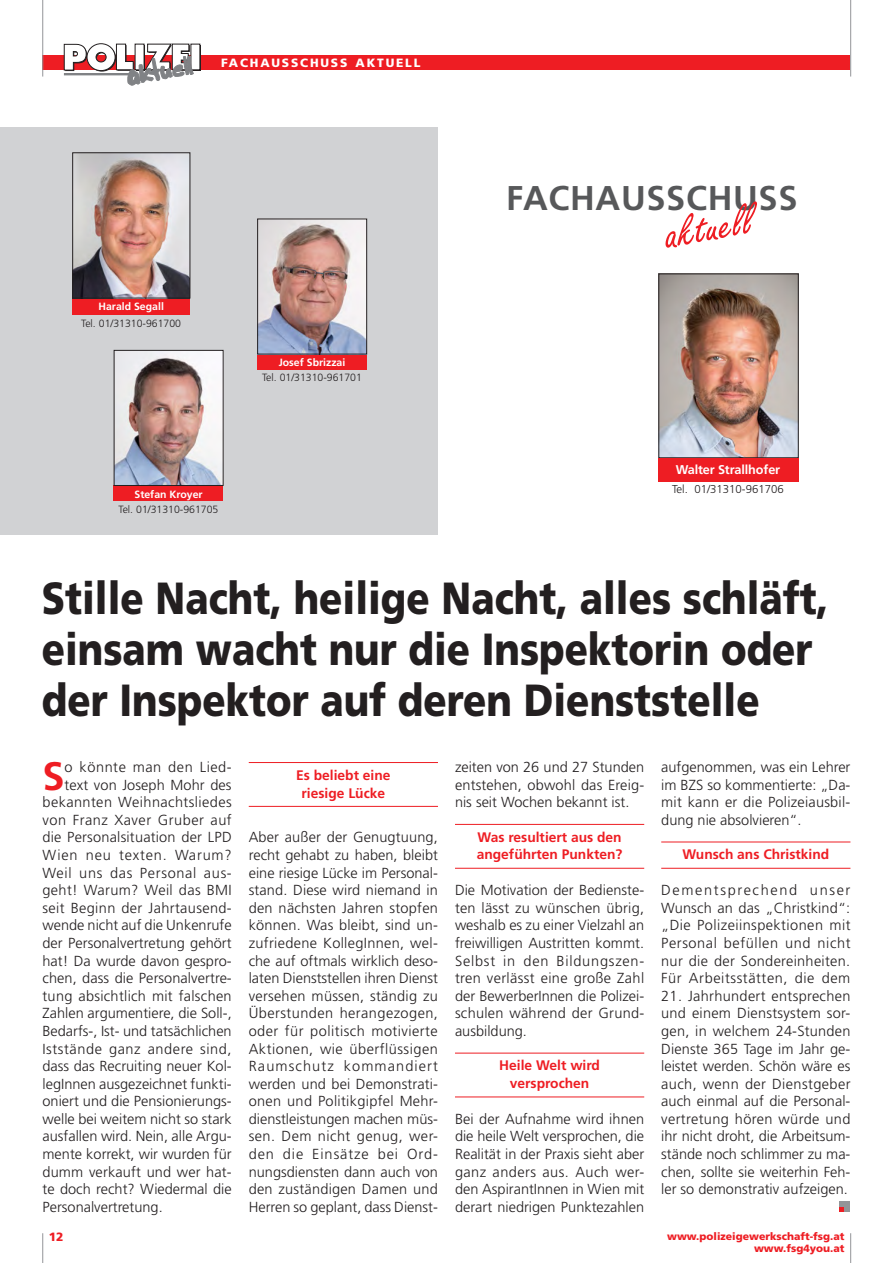
<style>
.page{position:relative;width:893px;height:1263px;background:#fff}
.page>*{position:absolute;margin:0;border:0;box-sizing:border-box;transform-origin:0 0}
.t1{font:45.75px "Freeport";color:#ee1d23}
.t2{font:900 45px/51px "Frutiger";color:#231f20;scale:.85 1}
.t3{font:700 39.75px "Frutiger";color:#ee1d23}
.t4{font:700 34.35px "Frutiger";letter-spacing:.02em;color:#57585a}
.t5{font:300 14.55px/17.5px "Frutiger";color:#231f20;text-align:justify}
.t6{font:300 14.55px "Frutiger";letter-spacing:.025em;color:#231f20}
.t7{font:300 14.55px "Frutiger";letter-spacing:.035em;color:#231f20}
.t8{font:300 14.55px "Frutiger";letter-spacing:.02em;color:#231f20}
.t9{font:300 14.55px "Frutiger";letter-spacing:.03em;color:#231f20}
.t10{font:300 14.55px "Frutiger";letter-spacing:.04em;color:#231f20}
.t11{font:300 14.55px "Frutiger";letter-spacing:.045em;color:#231f20}
.t12{font:300 14.55px "Frutiger";letter-spacing:.055em;color:#231f20}
.t13{font:700 13.8px/17.5px "Frutiger";color:#ee1d23;text-align:center}
.t14{font:700 12.6px "Frutiger";letter-spacing:-.01em;color:#fff}
.t15{font:900 12px "Frutiger";letter-spacing:.15em;color:#fff}
.t16{font:900 12px "Frutiger";color:#ee1d23}
.t17{font:300 11.4px "Frutiger";color:#231f20}
.t18{font:300 10.5px "Frutiger";color:#231f20}
.t19{font:900 10.5px/12px "Frutiger";color:#ee1d23;text-align:right}
.t20{font:700 10.5px "Frutiger";color:#fff}
</style>
<div class="page">
<div style="left:43px;top:55px;width:807px;height:15px;background:#ee1d23"></div>
<hr style="left:42px;top:0;width:1px;height:77px;background:#939598">
<hr style="left:850px;top:0;width:1px;height:77px;background:#939598">
<hr style="left:42px;top:1233px;width:1px;height:30px;background:#939598">
<hr style="left:850px;top:1233px;width:1px;height:30px;background:#939598">
<div style="left:192px;top:45px;width:9px;height:26px;background:#231f20"></div>
<div style="left:191px;top:44px;width:9px;height:26px;background:#fff"></div>
<svg style="left:64px;top:43px;width:129px;height:42px"></svg>
<div style="left:0;top:128px;width:438px;height:407px;background:#d1d2d4"></div>
<div style="left:72px;top:298px;width:118px;height:17px;background:#ee1d23"></div>
<img style="left:74px;top:154px;width:114px;height:142px">
<div style="left:72px;top:152px;width:118px;height:146px;border:1px solid #231f20"></div>
<div style="left:257px;top:354px;width:110px;height:16px;background:#ee1d23"></div>
<img style="left:259px;top:221px;width:106px;height:131px">
<div style="left:257px;top:219px;width:110px;height:135px;border:1px solid #231f20"></div>
<div style="left:114px;top:486px;width:109px;height:15px;background:#ee1d23"></div>
<img style="left:116px;top:352px;width:106px;height:132px">
<div style="left:114px;top:350px;width:110px;height:136px;border:1px solid #231f20"></div>
<hr style="left:249px;top:762px;width:189px;height:1px;background:#ee1d23">
<hr style="left:249px;top:806px;width:189px;height:1px;background:#ee1d23">
<hr style="left:455px;top:824px;width:189px;height:1px;background:#ee1d23">
<hr style="left:455px;top:868px;width:189px;height:1px;background:#ee1d23">
<hr style="left:455px;top:1053px;width:189px;height:1px;background:#ee1d23">
<hr style="left:455px;top:1096px;width:189px;height:1px;background:#ee1d23">
<hr style="left:661px;top:842px;width:189px;height:1px;background:#ee1d23">
<hr style="left:661px;top:868px;width:189px;height:1px;background:#ee1d23">
<img style="left:660px;top:276px;width:137px;height:180px">
<div style="left:658px;top:274px;width:141px;height:184px;border:1px solid #231f20"></div>
<div style="left:658px;top:458px;width:141px;height:24px;background:#ee1d23"></div>
<div style="left:839px;top:1201px;width:11px;height:11px;background:#939598"></div>
<svg style="left:839px;top:1207px;width:5px;height:5px"></svg>
<p class="t15" style="left:221px;top:56px;width:201px">FACHAUSSCHUSS AKTUELL</p>
<p class="t20" style="left:99px;top:301px;width:67px">Harald Segall</p>
<p class="t18" style="left:81px;top:317px;width:101px">Tel. 01/31310-961700</p>
<p class="t20" style="left:279px;top:356px;width:68px">Josef Sbrizzai</p>
<p class="t18" style="left:262px;top:372px;width:101px">Tel. 01/31310-961701</p>
<p class="t20" style="left:135px;top:488px;width:70px">Stefan Kroyer</p>
<p class="t18" style="left:119px;top:503px;width:101px">Tel. 01/31310-961705</p>
<h3 class="t4" style="left:506px;top:178px;width:293px">FACHAUSSCHUSS</h3>
<h1 class="t1" style="left:659px;top:208px;width:90px;rotate:-10deg">aktuell</h1>
<p class="t14" style="left:676px;top:462px;width:106px">Walter Strallhofer</p>
<p class="t17" style="left:672px;top:483px;width:113px">Tel. 01/31310-961706</p>
<h2 class="t2" style="left:42px;top:572px;width:927px">Stille Nacht, heilige Nacht, alles schläft, einsam wacht nur die Inspektorin oder der Inspektor auf deren Dienststelle</h2>
<h3 class="t3" style="left:43px;top:752px;width:24px">S</h3>
<p class="t7" style="left:65px;top:759px;width:169px">o könnte man den Lied-</p>
<p class="t5" style="left:65px;top:776px;width:168px">text von Joseph Mohr des</p>
<p class="t9" style="left:43px;top:794px;width:191px">bekannten Weihnachtsliedes</p>
<p class="t7" style="left:43px;top:811px;width:191px">von Franz Xaver Gruber auf</p>
<p class="t5" style="left:43px;top:829px;width:191px">die Personalsituation der LPD</p>
<p class="t12" style="left:43px;top:847px;width:191px">Wien neu texten. Warum?</p>
<p class="t11" style="left:43px;top:864px;width:191px">Weil uns das Personal aus-</p>
<p class="t6" style="left:43px;top:882px;width:191px">geht! Warum? Weil das BMI</p>
<p class="t6" style="left:43px;top:899px;width:191px">seit Beginn der Jahrtausend-</p>
<p class="t5" style="left:43px;top:917px;width:191px">wende nicht auf die Unkenrufe</p>
<p class="t5" style="left:43px;top:934px;width:191px">der Personalvertretung gehört</p>
<p class="t5" style="left:43px;top:952px;width:191px">hat! Da wurde davon gespro-</p>
<p class="t5" style="left:43px;top:969px;width:191px">chen, dass die Personalvertre-</p>
<p class="t8" style="left:43px;top:987px;width:191px">tung absichtlich mit falschen</p>
<p class="t5" style="left:43px;top:1005px;width:191px">Zahlen argumentiere, die Soll-,</p>
<p class="t5" style="left:43px;top:1022px;width:191px">Bedarfs-, Ist- und tatsächlichen</p>
<p class="t10" style="left:43px;top:1040px;width:191px">Iststände ganz andere sind,</p>
<p class="t5" style="left:43px;top:1057px;width:191px">dass das Recruiting neuer Kol-</p>
<p class="t5" style="left:43px;top:1075px;width:191px">legInnen ausgezeichnet funkti-</p>
<p class="t5" style="left:43px;top:1093px;width:191px">oniert und die Pensionierungs-</p>
<p class="t5" style="left:43px;top:1110px;width:191px">welle bei weitem nicht so stark</p>
<p class="t5" style="left:43px;top:1128px;width:191px">ausfallen wird. Nein, alle Argu-</p>
<p class="t5" style="left:43px;top:1145px;width:191px">mente korrekt, wir wurden für</p>
<p class="t5" style="left:43px;top:1163px;width:191px">dumm verkauft und wer hat-</p>
<p class="t5" style="left:43px;top:1181px;width:191px">te doch recht? Wiedermal die</p>
<p class="t5" style="left:43px;top:1198px;width:122px">Personalvertretung.</p>
<p class="t13" style="left:296px;top:766px;width:96px">Es beliebt eine riesige Lücke</p>
<p class="t5" style="left:249px;top:829px;width:191px">Aber außer der Genugtuung, recht gehabt zu haben, bleibt eine riesige Lücke im Personal&shy;stand. Diese wird niemand in den nächsten Jahren stopfen können. Was bleibt, sind un&shy;zufriedene KollegInnen, wel&shy;che auf oftmals wirklich deso&shy;laten Dienststellen ihren Dienst versehen müssen, ständig zu Überstunden herangezogen, oder für politisch motivierte Aktionen, wie überflüssigen Raumschutz kommandiert werden und bei Demonstrati&shy;onen und Politikgipfel Mehr&shy;dienstleistungen machen müs&shy;sen. Dem nicht genug, wer&shy;den die Einsätze bei Ord&shy;nungsdiensten dann auch von den zuständigen Damen und Herren so geplant, dass Dienst-</p>
<p class="t5" style="left:455px;top:758px;width:191px">zeiten von 26 und 27 Stunden entstehen, obwohl das Ereig&shy;nis seit Wochen bekannt ist.</p>
<p class="t13" style="left:477px;top:828px;width:147px;text-align:left">Was resultiert aus den angeführten Punkten?</p>
<p class="t5" style="left:455px;top:881px;width:191px">Die Motivation der Bedienste&shy;ten lässt zu wünschen übrig, weshalb es zu einer Vielzahl an freiwilligen Austritten kommt.<br>Selbst in den Bildungszen&shy;tren verlässt eine große Zahl der BewerberInnen die Polizei&shy;schulen während der Grund&shy;ausbildung.</p>
<p class="t13" style="left:499px;top:1057px;width:102px">Heile Welt wird versprochen</p>
<p class="t5" style="left:455px;top:1110px;width:191px">Bei der Aufnahme wird ihnen die heile Welt versprochen, die Realität in der Praxis sieht aber ganz anders aus. Auch wer&shy;den AspirantInnen in Wien mit derart niedrigen Punktezahlen</p>
<p class="t5" style="left:661px;top:758px;width:191px">aufgenommen, was ein Lehrer im BZS so kommentierte: „Da&shy;mit kann er die Polizeiausbil&shy;dung nie absolvieren“.</p>
<p class="t13" style="left:682px;top:846px;width:148px">Wunsch ans Christkind</p>
<p class="t5" style="left:661px;top:881px;width:191px">Dementsprechend unser Wunsch an das „Christkind“: „Die Polizeiinspektionen mit Personal befüllen und nicht nur die der Sondereinheiten.<br>Für Arbeitsstätten, die dem</p>
<p class="t5" style="left:661px;top:987px;width:191px">21. Jahrhundert entsprechen und einem Dienstsystem sor&shy;gen, in welchem 24-Stunden Dienste 365 Tage im Jahr ge&shy;leistet werden. Schön wäre es auch, wenn der Dienstgeber auch einmal auf die Personal&shy;vertretung hören würde und ihr nicht droht, die Arbeitsum&shy;stände noch schlimmer zu ma&shy;chen, sollte sie weiterhin Feh&shy;ler so demonstrativ aufzeigen.</p>
<p class="t16" style="left:49px;top:1230px;width:16px">12</p>
<p class="t19" style="left:667px;top:1230px;width:179px">www.polizeigewerkschaft-fsg.at www.fsg4you.at</p>
</div>
